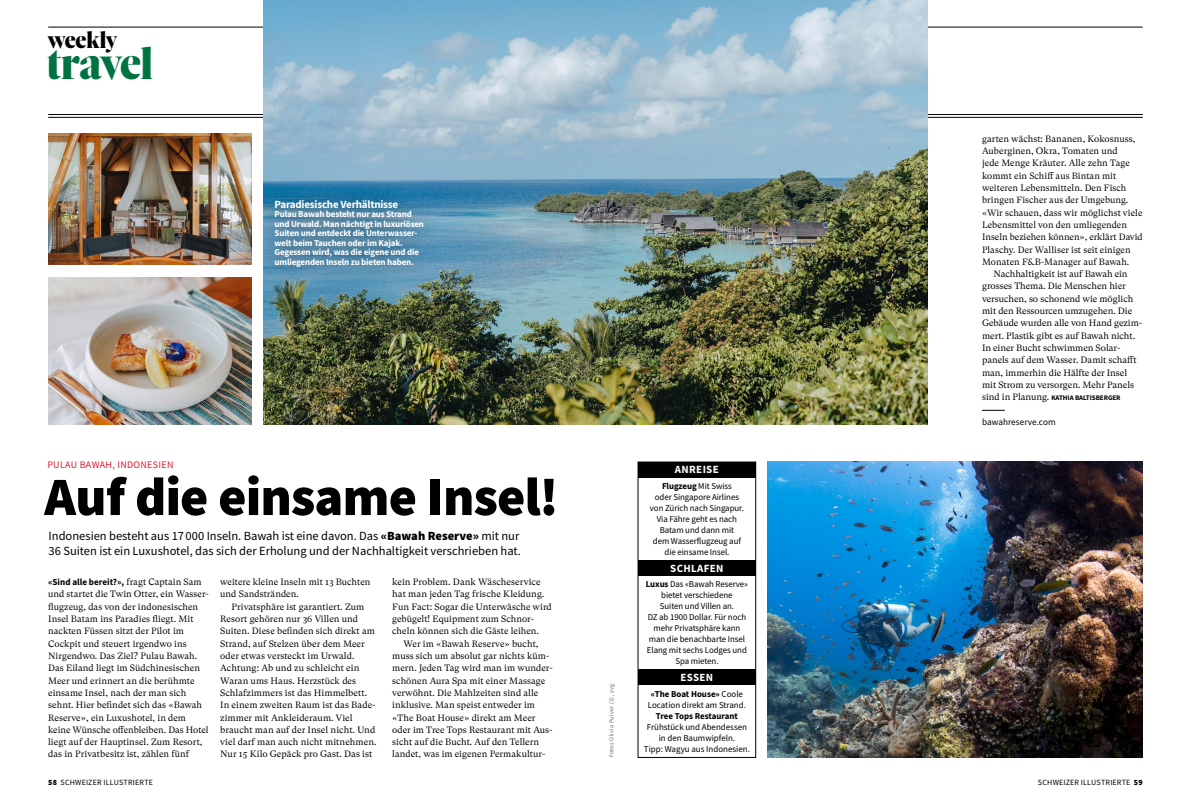
<style>
.page{position:relative;width:1191px;height:800px;background:#fff}
.page>*{position:absolute;margin:0;border:0;box-sizing:border-box;transform-origin:0 0}
._203_Titel_SSans_54{font:900 54px "Source Sans Pro";letter-spacing:-.015em;color:#000}
._102_Rubrik_SolSe_46{font:900 46px "Sole Serif Big Display";letter-spacing:-.01em;color:#007343}
.t1{font:900 24px "Sole Serif Big Display";letter-spacing:-.005em;color:#000}
._301_Lead_SSans_12_W{font:12.5px/14.5px "Source Sans Pro";color:#000}
._800_Legi_SSans_Bold{font:700 11px "Source Sans Pro";letter-spacing:-.02em;color:#fff}
._902_Titel_Balken_SS{font:700 11px "Source Sans Pro";letter-spacing:.03em;color:#fff}
._100_Vorzeile_Weekly{font:10px "Source Sans Pro";letter-spacing:.03em;color:#db1b32}
._502_LT_GTSu_FS_EZ_W{font:9.2px/12.3px "GT Super Text";letter-spacing:.005em;color:#000}
._501_LT_GTSu_FS_Week{font:9.2px/12.3px "GT Super Text";letter-spacing:.005em;color:#000}
._511_Infozeile_SSans{font:9.2px "Source Sans Pro";letter-spacing:.005em;color:#000}
._900_LT_SSans_9_Week{font:9px/11px "Source Sans Pro";letter-spacing:-.005em;color:#000;text-align:center}
._800_Legi_SSans_Bold-2{font:700 9px/9.5px "Source Sans Pro";letter-spacing:-.02em;color:#fff}
.t2{font:8px "Source Sans Pro";letter-spacing:.025em;color:#000}
._502_LT_GTSu_FS_EZ_W-2{font:700 7px "Source Sans Pro";letter-spacing:-.005em;color:#000}
._400_Fotobyline_x12{font:6px "Source Sans Pro";letter-spacing:.05em;color:#6d6c6c}
.s1{font-weight:900}
.s2{font-family:"Source Sans Pro";font-weight:700}
.s3{font-weight:700}
.s4{font-family:"GT Super Text";font-weight:400;font-size:9.2px}
</style>
<div class="page">
<hr style="left:48px;top:27px;width:505px;height:1px;background:#000">
<hr style="left:638px;top:27px;width:504px;height:1px;background:#000">
<hr style="left:48px;top:114px;width:505px;height:1px;background:#000">
<hr style="left:638px;top:114px;width:504px;height:1px;background:#000">
<hr style="left:48px;top:117px;width:505px;height:1px;background:#000">
<hr style="left:638px;top:117px;width:504px;height:1px;background:#000">
<img style="left:48px;top:277px;width:204px;height:148px">
<img style="left:767px;top:462px;width:375px;height:295px">
<img style="left:48px;top:133px;width:204px;height:132px">
<img style="left:263px;top:0;width:664px;height:425px">
<div style="left:638px;top:462px;width:118px;height:295px;border:1px solid #000"></div>
<div style="left:638px;top:462px;width:117px;height:15px;background:#000"></div>
<div style="left:638px;top:560px;width:117px;height:15px;background:#000"></div>
<div style="left:638px;top:669px;width:117px;height:16px;background:#000"></div>
<svg style="left:982px;top:410px;width:22px;height:1px"></svg>
<div style="left:255px;top:180px;width:187px;height:106px;background:#000;opacity:.5"></div>
<h3 class="t1" style="left:48px;top:22px;width:70px">weekly</h3>
<p class="_102_Rubrik_SolSe_46" style="left:47px;top:30px;width:108px">travel</p>
<p class="_800_Legi_SSans_Bold" style="left:274px;top:197px;width:125px">Paradiesische Verhältnisse</p>
<p class="_800_Legi_SSans_Bold-2" style="left:274px;top:209px;width:151px">Pulau Bawah besteht nur aus Strand und Urwald. Man nächtigt in luxuriösen Suiten und entdeckt die Unterwasser&shy;welt beim Tauchen oder im Kajak.<br>Gegessen wird, was die eigene und die umliegenden Inseln zu bieten haben.</p>
<p class="_100_Vorzeile_Weekly" style="left:47px;top:458px;width:128px">PULAU BAWAH, INDONESIEN</p>
<p class="_203_Titel_SSans_54" style="left:44px;top:459px;width:516px">Auf die einsame Insel!</p>
<p class="_301_Lead_SSans_12_W" style="left:49px;top:528px;width:474px">Indonesien besteht aus 17 000 Inseln. Bawah ist eine davon. Das <span class="s1">«Bawah Reserve»</span> mit nur<br>36 Suiten ist ein Luxushotel, das sich der Erholung und der Nachhaltigkeit verschrieben hat.</p>
<p class="_501_LT_GTSu_FS_Week" style="left:48px;top:575px;width:162px"><span class="s2">«Sind alle bereit?»,</span> fragt Captain Sam und startet die Twin Otter, ein Wasser&shy;flugzeug, das von der indonesischen Insel Batam ins Paradies fliegt. Mit nackten Füssen sitzt der Pilot im Cockpit und steuert irgendwo ins Nirgendwo. Das Ziel? Pulau Bawah.<br>Das Eiland liegt im Südchinesischen Meer und erinnert an die berühmte einsame Insel, nach der man sich sehnt. Hier befindet sich das «Bawah Reserve», ein Luxushotel, in dem keine Wünsche offenbleiben. Das Hotel liegt auf der Hauptinsel. Zum Resort, das in Privatbesitz ist, zählen fünf</p>
<p class="_501_LT_GTSu_FS_Week" style="left:220px;top:575px;width:152px">weitere kleine Inseln mit 13 Buchten und Sandstränden.</p>
<p class="_502_LT_GTSu_FS_EZ_W" style="left:392px;top:575px;width:161px">kein Problem. Dank Wäscheservice hat man jeden Tag frische Kleidung.<br>Fun Fact: Sogar die Unterwäsche wird gebügelt! Equipment zum Schnor&shy;cheln können sich die Gäste leihen.</p>
<p class="_502_LT_GTSu_FS_EZ_W" style="left:392px;top:637px;width:162px;text-indent:11px">Wer im «Bawah Reserve» bucht, muss sich um absolut gar nichts küm&shy;mern. Jeden Tag wird man im wunder&shy;schönen Aura Spa mit einer Massage verwöhnt. Die Mahlzeiten sind alle inklusive. Man speist entweder im «The Boat House» direkt am Meer oder im Tree Tops Restaurant mit Aus&shy;sicht auf die Bucht. Auf den Tellern landet, was im eigenen Permakultur-</p>
<p class="_502_LT_GTSu_FS_EZ_W" style="left:220px;top:600px;width:158px;text-indent:11px">Privatsphäre ist garantiert. Zum Resort gehören nur 36 Villen und Suiten. Diese befinden sich direkt am Strand, auf Stelzen über dem Meer oder etwas versteckt im Urwald.<br>Achtung: Ab und zu schleicht ein Waran ums Haus. Herzstück des Schlafzimmers ist das Himmelbett.<br>In einem zweiten Raum ist das Bade&shy;zimmer mit Ankleideraum. Viel braucht man auf der Insel nicht. Und viel darf man auch nicht mitnehmen.<br>Nur 15 Kilo Gepäck pro Gast. Das ist</p>
<p class="_400_Fotobyline_x12" style="left:608px;top:757px;width:75px;rotate:-90deg">Fotos Olivia Pulver (3), zvg</p>
<p class="_902_Titel_Balken_SS" style="left:675px;top:462px;width:45px">ANREISE</p>
<p class="_900_LT_SSans_9_Week" style="left:650px;top:480px;width:96px"><span class="s3">Flugzeug</span> Mit Swiss<br>oder Singapore Airlines von Zürich nach Singapur.<br>Via Fähre geht es nach<br>Batam und dann mit<br>dem Wasserflugzeug auf die einsame Insel.</p>
<p class="_902_Titel_Balken_SS" style="left:670px;top:560px;width:55px">SCHLAFEN</p>
<p class="_900_LT_SSans_9_Week" style="left:646px;top:578px;width:104px"><span class="s3">Luxus</span> Das «Bawah Reserve» bietet verschiedene<br>Suiten und Villen an.<br>DZ ab 1900 Dollar. Für noch mehr Privatsphäre kann man die benachbarte Insel<br>Elang mit sechs Lodges und<br>Spa mieten.</p>
<p class="_902_Titel_Balken_SS" style="left:680px;top:669px;width:34px">ESSEN</p>
<p class="_900_LT_SSans_9_Week" style="left:644px;top:688px;width:107px"><span class="s3">«The Boat House»</span> Coole<br>Location direkt am Strand.<br><span class="s3">Tree Tops Restaurant<br></span>Frühstück und Abendessen in den Baumwipfeln.<br>Tipp: Wagyu aus Indonesien.</p>
<p class="_502_LT_GTSu_FS_EZ_W" style="left:982px;top:132px;width:162px">garten wächst: Bananen, Kokosnuss, Auberginen, Okra, Tomaten und<br>jede Menge Kräuter. Alle zehn Tage kommt ein Schiff aus Bintan mit weiteren Lebensmitteln. Den Fisch bringen Fischer aus der Umgebung. «Wir schauen, dass wir möglichst viele Lebensmittel von den umliegenden Inseln beziehen können», erklärt David Plaschy. Der Walliser ist seit einigen Monaten F&amp;B-Manager auf Bawah.</p>
<p class="_502_LT_GTSu_FS_EZ_W" style="left:982px;top:268px;width:162px;text-indent:11px">Nachhaltigkeit ist auf Bawah ein grosses Thema. Die Menschen hier versuchen, so schonend wie möglich mit den Ressourcen umzugehen. Die Gebäude wurden alle von Hand gezim&shy;mert. Plastik gibt es auf Bawah nicht.<br>In einer Bucht schwimmen Solar&shy;panels auf dem Wasser. Damit schafft man, immerhin die Hälfte der Insel mit Strom zu versorgen. Mehr Panels</p>
<p class="_502_LT_GTSu_FS_EZ_W-2" style="left:982px;top:393px;width:140px"><span class="s4">sind in Planung.</span> KATHIA BALTISBERGER</p>
<p class="_511_Infozeile_SSans" style="left:982px;top:416px;width:75px">bawahreserve.com</p>
<p class="t2" style="left:48px;top:777px;width:106px"><span class="s1">58</span> SCHWEIZER ILLUSTRIERTE</p>
<p class="t2" style="left:1038px;top:777px;width:106px">SCHWEIZER ILLUSTRIERTE <span class="s1">59</span></p>
</div>
